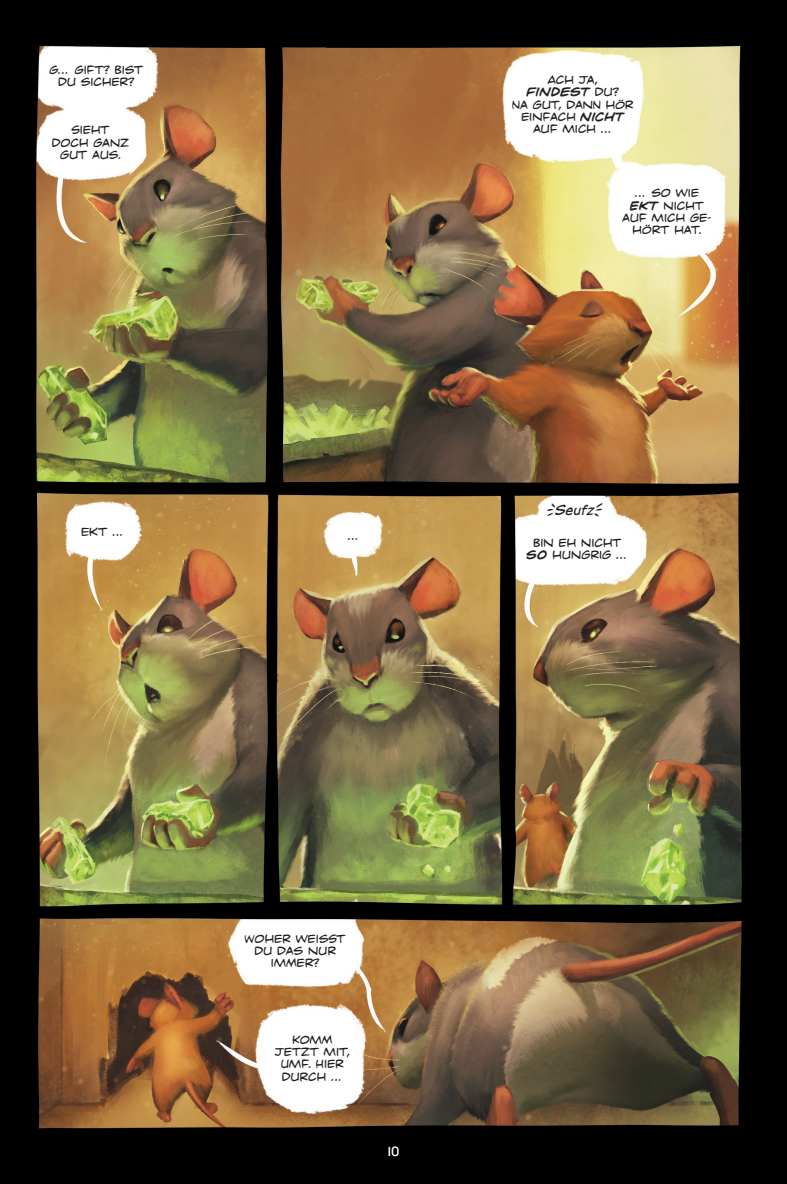
<style>
.page{position:relative;width:787px;height:1184px;background:#fff}
.page>*{position:absolute;margin:0;border:0;box-sizing:border-box;transform-origin:0 0}
.t1{font:italic 14px "CC Dave Gibbons Lower";letter-spacing:.01em;color:#231f20}
.t2{font:14px "Knockout HTF31 Junior Middlewt";color:#fff}
.t3{font:10.5px/12.2px "CC Dave Gibbons";letter-spacing:.01em;color:#231f20;text-align:center}
.s1{font-weight:700;font-style:italic}
</style>
<div class="page">
<img style="left:0;top:0;width:787px;height:1184px">
<p class="t3" style="left:49px;top:63px;width:95px">G… GIFT? BIST<br>DU SICHER?</p>
<p class="t3" style="left:52px;top:124px;width:79px">SIEHT<br>DOCH GANZ<br>GUT AUS.</p>
<p class="t3" style="left:81px;top:525px;width:45px">EKT …</p>
<p class="t3" style="left:348px;top:530px;width:13px">…</p>
<p class="t3" style="left:512px;top:74px;width:123px">ACH JA,<br><span class="s1">FINDEST</span> DU?<br>NA GUT, DANN HÖR<br>EINFACH <span class="s1">NICHT<br></span>AUF MICH …</p>
<p class="t3" style="left:622px;top:187px;width:91px">… SO WIE<br><span class="s1">EKT</span> NICHT<br>AUF MICH GE-<br>HÖRT HAT.</p>
<h1 class="t1" style="left:547px;top:502px;width:56px">{Seufz}</h1>
<p class="t3" style="left:526px;top:537px;width:103px">BIN EH NICHT<br><span class="s1">SO</span> HUNGRIG …</p>
<p class="t3" style="left:245px;top:932px;width:102px">WOHER WEISST<br>DU DAS NUR<br>IMMER?</p>
<p class="t3" style="left:275px;top:1033px;width:76px">KOMM<br>JETZT MIT,<br>UMF. HIER<br>DURCH …</p>
<h1 class="t2" style="left:387px;top:1143px;width:14px">10</h1>
</div>
